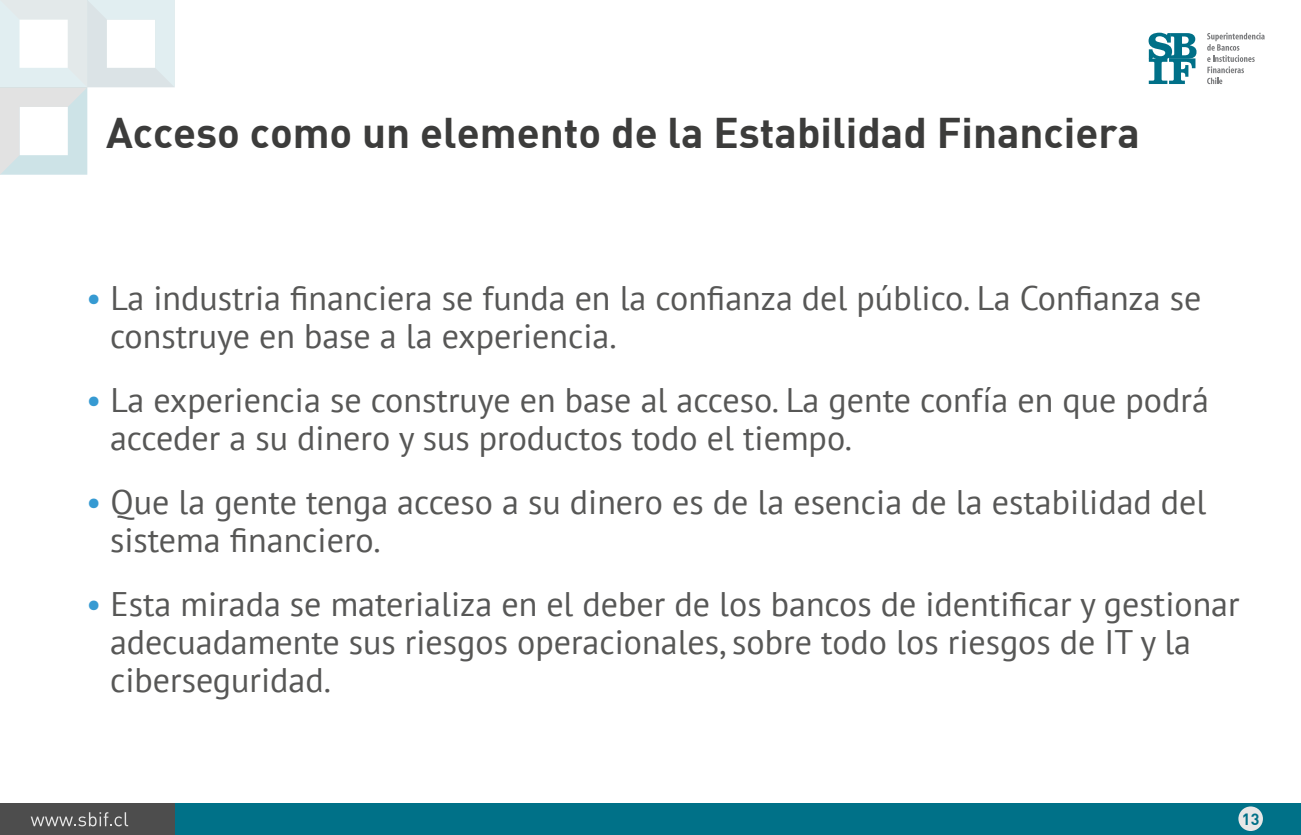
<style>
.page{position:relative;width:1301px;height:835px;background:#fff}
.page>*{position:absolute;margin:0;border:0;box-sizing:border-box;transform-origin:0 0}
.t1{font:42px "DIN Bold";color:#3c3c3b}
.t2{font:34px/38px "PT Sans";color:#575756}
.t3{font:16px "DIN Bold";color:#007188}
.s1{color:#369ad2}
</style>
<div class="page">
<div style="left:0;top:803px;width:1300px;height:31px;background:#007188"></div>
<div style="left:0;top:803px;width:175px;height:31px;background:#4d4d4d"></div>
<svg style="left:31px;top:812px;width:97px;height:14px"></svg>
<svg style="left:0;top:0;width:175px;height:175px"></svg>
<div style="left:1238px;top:806px;width:24px;height:24px;background:#e7e7e7;border-radius:50%"></div>
<svg style="left:1148px;top:33px;width:48px;height:51px"></svg>
<svg style="left:1207px;top:33px;width:57px;height:51px"></svg>
<p class="t1" style="left:106px;top:105px;width:1035px">Acceso como un elemento de la Estabilidad Financiera</p>
<p class="t2" style="left:110px;top:278px;width:1092px;text-indent:-24px"><span class="s1">•</span> La industria financiera se funda en la confianza del público. La Confianza se construye en base a la experiencia.</p>
<p class="t2" style="left:110px;top:380px;width:1100px;text-indent:-24px"><span class="s1">•</span> La experiencia se construye en base al acceso. La gente confía en que podrá acceder a su dinero y sus productos todo el tiempo.</p>
<p class="t2" style="left:110px;top:482px;width:1097px;text-indent:-24px"><span class="s1">•</span> Que la gente tenga acceso a su dinero es de la esencia de la estabilidad del sistema financiero.</p>
<p class="t2" style="left:110px;top:584px;width:1131px;text-indent:-24px"><span class="s1">•</span> Esta mirada se materializa en el deber de los bancos de identificar y gestionar adecuadamente sus riesgos operacionales, sobre todo los riesgos de IT y la ciberseguridad.</p>
<p class="t3" style="left:1241px;top:808px;width:19px">13</p>
</div>
